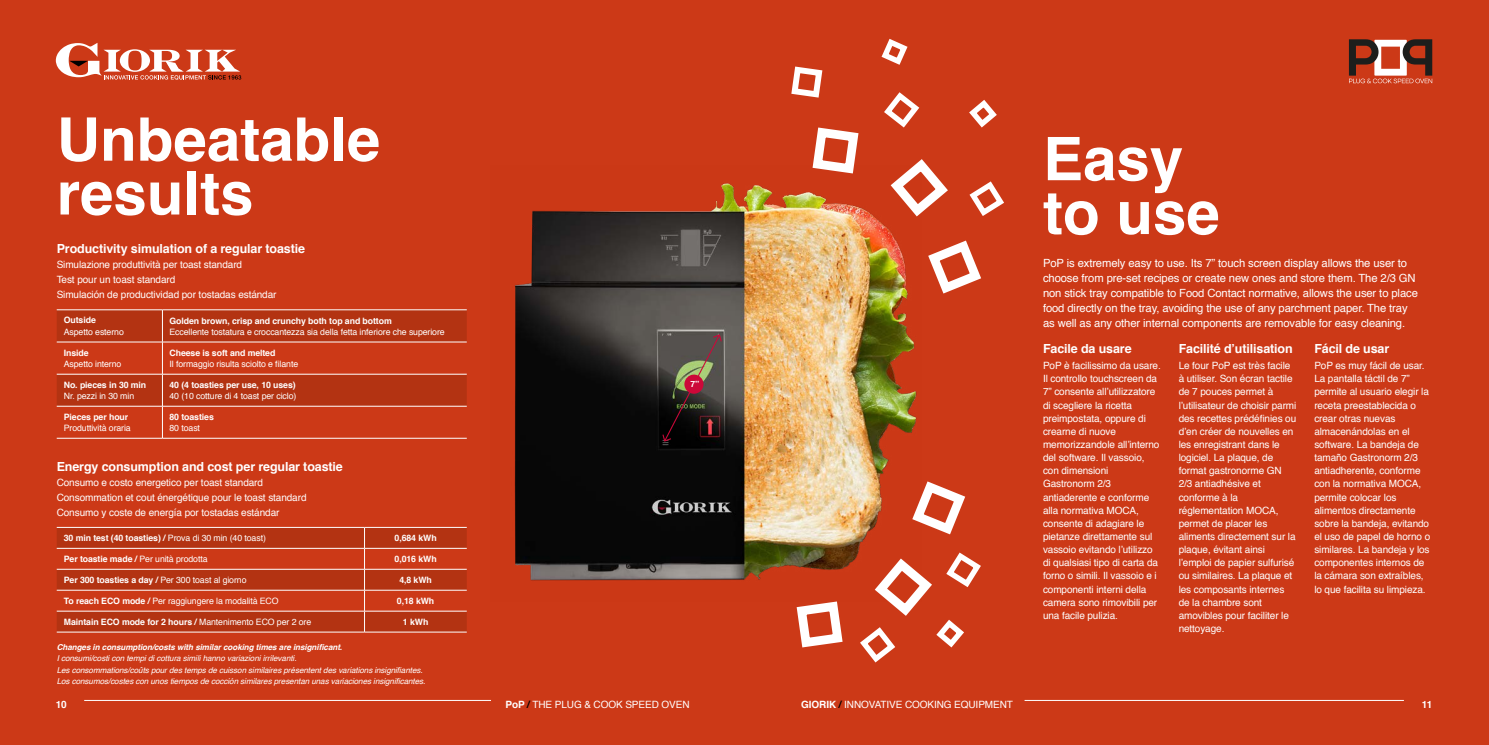
<style>
.page{position:relative;width:1489px;height:745px;background:#fff}
.page>*{position:absolute;margin:0;border:0;box-sizing:border-box;transform-origin:0 0}
.t1{font:700 60px/53.8px "Helvetica";color:#fff}
.t2{font:700 12.5px "Helvetica";letter-spacing:-.01em;color:#fff}
.t3{font:11.25px/15px "Helvetica";letter-spacing:-.01em;color:#fff}
.t4{font:10px/13.1px "Helvetica";letter-spacing:-.01em;color:#fff}
.t5{font:700 10px "Helvetica";color:#fff}
.t6{font:700 8.75px "Helvetica";letter-spacing:-.01em;color:#fff}
.t7{font:8.75px "Helvetica";letter-spacing:-.01em;color:#fff}
.t8{font:700 8.5px "Helvetica";color:#fff}
.t9{font:italic 8.12px/11.2px "Helvetica";letter-spacing:-.01em;color:#fff}
.t10{font:italic 700 8.12px "Helvetica";letter-spacing:-.01em;color:#fff}
.s1{font-weight:400}
.s2{font-weight:700}
.s3{font-weight:700;color:#000}
</style>
<div class="page">
<div style="left:0;top:0;width:1488px;height:744px;background:#cc3917"></div>
<img style="left:514px;top:183px;width:403px;height:398px">
<img style="left:661px;top:333px;width:61px;height:109px">
<div style="left:684px;top:374px;width:19px;height:19px;background:#cc0839;border-radius:50%"></div>
<svg style="left:812px;top:127px;width:47px;height:47px"></svg>
<svg style="left:884px;top:159px;width:64px;height:63px"></svg>
<svg style="left:928px;top:240px;width:53px;height:54px"></svg>
<svg style="left:884px;top:92px;width:36px;height:36px"></svg>
<svg style="left:969px;top:181px;width:35px;height:35px"></svg>
<svg style="left:881px;top:38px;width:27px;height:27px"></svg>
<svg style="left:969px;top:100px;width:28px;height:28px"></svg>
<svg style="left:791px;top:66px;width:32px;height:32px"></svg>
<svg style="left:796px;top:601px;width:47px;height:47px"></svg>
<svg style="left:906px;top:475px;width:60px;height:64px"></svg>
<svg style="left:856px;top:548px;width:125px;height:115px"></svg>
<svg style="left:57px;top:310px;width:410px;height:97px"></svg>
<hr style="left:57px;top:309px;width:105px;height:1px;background:#fff">
<hr style="left:162px;top:309px;width:305px;height:1px;background:#fff">
<hr style="left:162px;top:310px;width:1px;height:31px;background:#fff">
<hr style="left:57px;top:341px;width:105px;height:1px;background:#fff">
<hr style="left:162px;top:341px;width:305px;height:1px;background:#fff">
<hr style="left:162px;top:342px;width:1px;height:32px;background:#fff">
<hr style="left:57px;top:374px;width:105px;height:1px;background:#fff">
<hr style="left:162px;top:374px;width:305px;height:1px;background:#fff">
<hr style="left:162px;top:374px;width:1px;height:31px;background:#fff">
<hr style="left:57px;top:405px;width:105px;height:1px;background:#fff">
<hr style="left:162px;top:405px;width:305px;height:1px;background:#fff">
<hr style="left:162px;top:406px;width:1px;height:31px;background:#fff">
<hr style="left:57px;top:437px;width:105px;height:1px;background:#fff">
<hr style="left:162px;top:437px;width:305px;height:1px;background:#fff">
<svg style="left:57px;top:527px;width:410px;height:104px"></svg>
<hr style="left:57px;top:631px;width:307px;height:1px;background:#fff">
<hr style="left:364px;top:631px;width:103px;height:1px;background:#fff">
<hr style="left:84px;top:699px;width:407px;height:1px;background:#fff">
<hr style="left:1024px;top:699px;width:379px;height:1px;background:#fff">
<svg style="left:56px;top:43px;width:185px;height:37px"></svg>
<svg style="left:1348px;top:39px;width:83px;height:44px"></svg>
<h1 class="t1" style="left:57px;top:113px;width:325px">Unbeatable results</h1>
<p class="t2" style="left:57px;top:238px;width:250px">Productivity simulation of a regular toastie</p>
<p class="t4" style="left:57px;top:257px;width:221px;line-height:15px">Simulazione produttività per toast standard<br>Test pour un toast standard<br>Simulación de productividad por tostadas estándar</p>
<p class="t6" style="left:64px;top:313px;width:34px">Outside</p>
<p class="t7" style="left:64px;top:325px;width:62px">Aspetto esterno</p>
<p class="t6" style="left:169px;top:313px;width:224px">Golden brown, crisp and crunchy both top and bottom</p>
<p class="t7" style="left:169px;top:326px;width:277px">Eccellente tostatura e croccantezza sia della fetta inferiore che superiore</p>
<p class="t6" style="left:64px;top:345px;width:26px">Inside</p>
<p class="t7" style="left:64px;top:358px;width:59px">Aspetto interno</p>
<p class="t6" style="left:169px;top:345px;width:107px">Cheese is soft and melted</p>
<p class="t7" style="left:169px;top:358px;width:130px">Il formaggio risulta sciolto e filante</p>
<p class="t6" style="left:64px;top:377px;width:84px">No. pieces in 30 min</p>
<p class="t7" style="left:64px;top:390px;width:72px">Nr. pezzi in 30 min</p>
<p class="t6" style="left:169px;top:377px;width:128px">40 (4 toasties per use, 10 uses)</p>
<p class="t7" style="left:169px;top:390px;width:128px">40 (10 cotture di 4 toast per ciclo)</p>
<p class="t6" style="left:64px;top:409px;width:66px">Pieces per hour</p>
<p class="t7" style="left:64px;top:422px;width:68px">Produttività oraria</p>
<p class="t6" style="left:169px;top:409px;width:46px">80 toasties</p>
<p class="t7" style="left:169px;top:422px;width:32px">80 toast</p>
<p class="t2" style="left:57px;top:456px;width:287px">Energy consumption and cost per regular toastie</p>
<p class="t4" style="left:57px;top:475px;width:251px;line-height:15px">Consumo e costo energetico per toast standard<br>Consommation et cout énergétique pour le toast standard<br>Consumo y coste de energía por tostadas estándar</p>
<p class="t6" style="left:64px;top:530px;width:204px">30 min test (40 toasties) / <span class="s1">Prova di 30 min (40 toast)</span></p>
<p class="t6" style="left:394px;top:530px;width:44px">0,684 kWh</p>
<p class="t7" style="left:64px;top:553px;width:145px"><span class="s2">Per toastie made /</span> Per unità prodotta</p>
<p class="t6" style="left:394px;top:551px;width:44px">0,016 kWh</p>
<p class="t6" style="left:64px;top:572px;width:184px">Per 300 toasties a day / <span class="s1">Per 300 toast al giorno</span></p>
<p class="t6" style="left:399px;top:572px;width:34px">4,8 kWh</p>
<p class="t7" style="left:64px;top:594px;width:216px"><span class="s2">To reach ECO mode /</span> Per raggiungere la modalità ECO</p>
<p class="t6" style="left:397px;top:593px;width:39px">0,18 kWh</p>
<p class="t6" style="left:64px;top:614px;width:249px">Maintain ECO mode for 2 hours / <span class="s1">Mantenimento ECO per 2 ore</span></p>
<p class="t6" style="left:403px;top:614px;width:27px">1 kWh</p>
<p class="t8" style="left:690px;top:377px;width:10px">7’’</p>
<h1 class="t1" style="left:1042px;top:133px;width:178px">Easy to use</h1>
<p class="t3" style="left:1042px;top:256px;width:376px">PoP is extremely easy to use. Its 7” touch screen display allows the user to choose from pre-set recipes or create new ones and store them. The 2/3 GN non stick tray compatible to Food Contact normative, allows the user to place food directly on the tray, avoiding the use of any parchment paper. The tray as well as any other internal components are removable for easy cleaning.</p>
<p class="t2" style="left:1042px;top:338px;width:90px">Facile da usare</p>
<p class="t4" style="left:1042px;top:359px;width:119px">PoP è facilissimo da usare.<br>Il controllo touchscreen da<br>7” consente all’utilizzatore di scegliere la ricetta preimpostata, oppure di crearne di nuove memorizzandole all’interno del software. Il vassoio, con dimensioni<br>Gastronorm 2/3 antiaderente e conforme alla normativa MOCA, consente di adagiare le pietanze direttamente sul vassoio evitando l’utilizzo di qualsiasi tipo di carta da forno o simili. Il vassoio e i componenti interni della camera sono rimovibili per una facile pulizia.</p>
<p class="t2" style="left:1178px;top:338px;width:116px">Facilité d’utilisation</p>
<p class="t4" style="left:1178px;top:359px;width:119px">Le four PoP est très facile à utiliser. Son écran tactile de 7 pouces permet à l’utilisateur de choisir parmi des recettes prédéfinies ou d’en créer de nouvelles en les enregistrant dans le logiciel. La plaque, de format gastronorme GN<br>2/3 antiadhésive et conforme à la réglementation MOCA, permet de placer les aliments directement sur la plaque, évitant ainsi l’emploi de papier sulfurisé ou similaires. La plaque et les composants internes de la chambre sont amovibles pour faciliter le nettoyage.</p>
<p class="t2" style="left:1314px;top:338px;width:76px">Fácil de usar</p>
<p class="t4" style="left:1314px;top:359px;width:117px">PoP es muy fácil de usar.<br>La pantalla táctil de 7” permite al usuario elegir la receta preestablecida o crear otras nuevas almacenándolas en el software. La bandeja de tamaño Gastronorm 2/3 antiadherente, conforme con la normativa MOCA, permite colocar los alimentos directamente sobre la bandeja, evitando el uso de papel de horno o similares. La bandeja y los componentes internos de la cámara son extraíbles, lo que facilita su limpieza.</p>
<p class="t10" style="left:57px;top:640px;width:287px">Changes in consumption/costs with similar cooking times are insignificant.</p>
<p class="t9" style="left:57px;top:652px;width:370px">I consumi/costi con tempi di cottura simili hanno variazioni irrilevanti.<br>Les consommations/coûts pour des temps de cuisson similaires présentent des variations insignifiantes.<br>Los consumos/costes con unos tiempos de cocción similares presentan unas variaciones insignificantes.</p>
<p class="t5" style="left:56px;top:695px;width:13px">10</p>
<p class="t4" style="left:505px;top:698px;width:186px"><span class="s2">PoP</span> <span class="s3">/</span> THE PLUG &amp; COOK SPEED OVEN</p>
<p class="t4" style="left:801px;top:698px;width:213px"><span class="s2">GIORIK</span> <span class="s3">/</span> INNOVATIVE COOKING EQUIPMENT</p>
<p class="t5" style="left:1421px;top:695px;width:12px">11</p>
</div>
